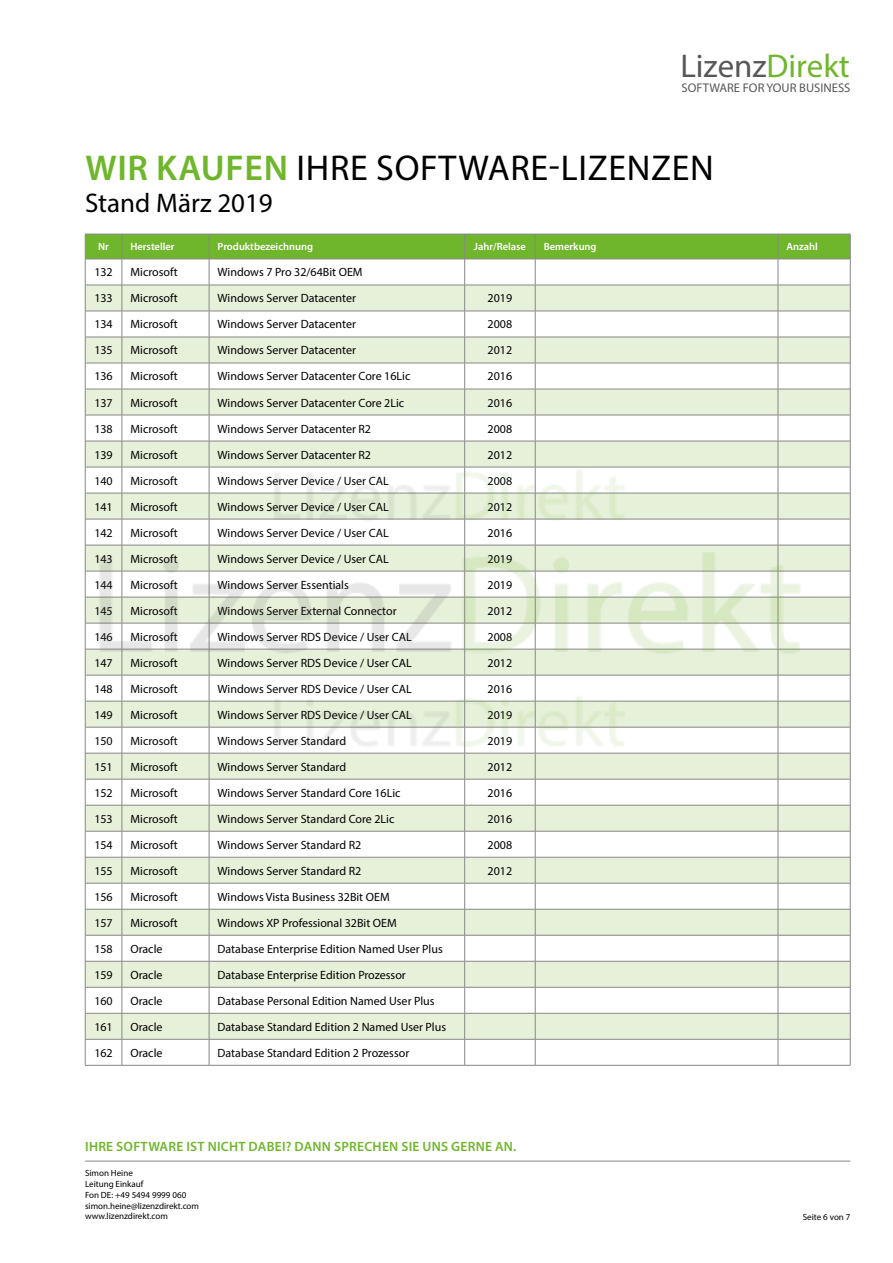
<style>
.page{position:relative;width:893px;height:1263px;background:#fff}
.page>*{position:absolute;margin:0;border:0;box-sizing:border-box;transform-origin:0 0}
.t1{font:36px "Myriad Pro";letter-spacing:.02em;color:#000}
.t2{font:33px "Myriad Pro";color:#575756}
.t3{font:27px "Myriad Pro";color:#000}
.t4{font:600 13.5px "Myriad Pro";letter-spacing:.02em;color:#70b62c}
.t5{font:12.6px "Myriad Pro";color:#575756}
.t6{font:12px "Myriad Pro";color:#000}
.t7{font:600 10.5px "Myriad Pro";color:#fff}
.t8{font:9px/10.8px "Myriad Pro";color:#000}
.s1{color:#70b62c}
.s2{font-weight:600;color:#70b62c}
</style>
<div class="page">
<img style="left:84px;top:233px;width:767px;height:929px">
<h2 class="t2" style="left:680px;top:45px;width:171px">Lizenz<span class="s1">Direkt</span></h2>
<p class="t5" style="left:682px;top:80px;width:170px">SOFTWARE FOR YOUR BUSINESS</p>
<h1 class="t1" style="left:85px;top:146px;width:630px"><span class="s2">WIR KAUFEN</span> IHRE SOFTWARE-LIZENZEN</h1>
<h3 class="t3" style="left:85px;top:187px;width:189px">Stand März 2019</h3>
<p class="t7" style="left:98px;top:240px;width:12px">Nr</p>
<p class="t7" style="left:130px;top:240px;width:46px">Hersteller</p>
<p class="t7" style="left:218px;top:240px;width:97px">Produktbezeichnung</p>
<p class="t7" style="left:474px;top:240px;width:53px">Jahr/Relase</p>
<p class="t7" style="left:544px;top:240px;width:54px">Bemerkung</p>
<p class="t7" style="left:786px;top:240px;width:33px">Anzahl</p>
<p class="t6" style="left:94px;top:265px;width:20px">132</p>
<p class="t6" style="left:130px;top:265px;width:49px">Microsoft</p>
<p class="t6" style="left:218px;top:265px;width:146px">Windows 7 Pro 32/64Bit OEM</p>
<p class="t6" style="left:94px;top:291px;width:20px">133</p>
<p class="t6" style="left:130px;top:291px;width:49px">Microsoft</p>
<p class="t6" style="left:218px;top:291px;width:140px">Windows Server Datacenter</p>
<p class="t6" style="left:488px;top:291px;width:26px">2019</p>
<p class="t6" style="left:94px;top:317px;width:20px">134</p>
<p class="t6" style="left:130px;top:317px;width:49px">Microsoft</p>
<p class="t6" style="left:218px;top:317px;width:140px">Windows Server Datacenter</p>
<p class="t6" style="left:488px;top:317px;width:26px">2008</p>
<p class="t6" style="left:94px;top:343px;width:20px">135</p>
<p class="t6" style="left:130px;top:343px;width:49px">Microsoft</p>
<p class="t6" style="left:218px;top:343px;width:140px">Windows Server Datacenter</p>
<p class="t6" style="left:488px;top:343px;width:26px">2012</p>
<p class="t6" style="left:94px;top:369px;width:20px">136</p>
<p class="t6" style="left:130px;top:369px;width:49px">Microsoft</p>
<p class="t6" style="left:218px;top:369px;width:194px">Windows Server Datacenter Core 16Lic</p>
<p class="t6" style="left:488px;top:369px;width:26px">2016</p>
<p class="t6" style="left:94px;top:395px;width:20px">137</p>
<p class="t6" style="left:130px;top:395px;width:49px">Microsoft</p>
<p class="t6" style="left:218px;top:395px;width:188px">Windows Server Datacenter Core 2Lic</p>
<p class="t6" style="left:488px;top:395px;width:26px">2016</p>
<p class="t6" style="left:94px;top:421px;width:20px">138</p>
<p class="t6" style="left:130px;top:421px;width:49px">Microsoft</p>
<p class="t6" style="left:218px;top:421px;width:155px">Windows Server Datacenter R2</p>
<p class="t6" style="left:488px;top:421px;width:26px">2008</p>
<p class="t6" style="left:94px;top:447px;width:20px">139</p>
<p class="t6" style="left:130px;top:447px;width:49px">Microsoft</p>
<p class="t6" style="left:218px;top:447px;width:155px">Windows Server Datacenter R2</p>
<p class="t6" style="left:488px;top:447px;width:26px">2012</p>
<p class="t6" style="left:94px;top:473px;width:20px">140</p>
<p class="t6" style="left:130px;top:473px;width:49px">Microsoft</p>
<p class="t6" style="left:218px;top:473px;width:173px">Windows Server Device / User CAL</p>
<p class="t6" style="left:488px;top:473px;width:26px">2008</p>
<p class="t6" style="left:94px;top:499px;width:20px">141</p>
<p class="t6" style="left:130px;top:499px;width:49px">Microsoft</p>
<p class="t6" style="left:218px;top:499px;width:173px">Windows Server Device / User CAL</p>
<p class="t6" style="left:488px;top:499px;width:26px">2012</p>
<p class="t6" style="left:94px;top:525px;width:20px">142</p>
<p class="t6" style="left:130px;top:525px;width:49px">Microsoft</p>
<p class="t6" style="left:218px;top:525px;width:173px">Windows Server Device / User CAL</p>
<p class="t6" style="left:488px;top:525px;width:26px">2016</p>
<p class="t6" style="left:94px;top:551px;width:20px">143</p>
<p class="t6" style="left:130px;top:551px;width:49px">Microsoft</p>
<p class="t6" style="left:218px;top:551px;width:173px">Windows Server Device / User CAL</p>
<p class="t6" style="left:488px;top:551px;width:26px">2019</p>
<p class="t6" style="left:94px;top:577px;width:20px">144</p>
<p class="t6" style="left:130px;top:577px;width:49px">Microsoft</p>
<p class="t6" style="left:218px;top:577px;width:133px">Windows Server Essentials</p>
<p class="t6" style="left:488px;top:577px;width:26px">2019</p>
<p class="t6" style="left:94px;top:603px;width:20px">145</p>
<p class="t6" style="left:130px;top:603px;width:49px">Microsoft</p>
<p class="t6" style="left:218px;top:603px;width:181px">Windows Server External Connector</p>
<p class="t6" style="left:488px;top:603px;width:26px">2012</p>
<p class="t6" style="left:94px;top:629px;width:20px">146</p>
<p class="t6" style="left:130px;top:629px;width:49px">Microsoft</p>
<p class="t6" style="left:218px;top:629px;width:196px">Windows Server RDS Device / User CAL</p>
<p class="t6" style="left:488px;top:629px;width:26px">2008</p>
<p class="t6" style="left:94px;top:655px;width:20px">147</p>
<p class="t6" style="left:130px;top:655px;width:49px">Microsoft</p>
<p class="t6" style="left:218px;top:655px;width:196px">Windows Server RDS Device / User CAL</p>
<p class="t6" style="left:488px;top:655px;width:26px">2012</p>
<p class="t6" style="left:94px;top:681px;width:20px">148</p>
<p class="t6" style="left:130px;top:681px;width:49px">Microsoft</p>
<p class="t6" style="left:218px;top:681px;width:196px">Windows Server RDS Device / User CAL</p>
<p class="t6" style="left:488px;top:681px;width:26px">2016</p>
<p class="t6" style="left:94px;top:707px;width:20px">149</p>
<p class="t6" style="left:130px;top:707px;width:49px">Microsoft</p>
<p class="t6" style="left:218px;top:707px;width:196px">Windows Server RDS Device / User CAL</p>
<p class="t6" style="left:488px;top:707px;width:26px">2019</p>
<p class="t6" style="left:94px;top:733px;width:20px">150</p>
<p class="t6" style="left:130px;top:733px;width:49px">Microsoft</p>
<p class="t6" style="left:218px;top:733px;width:130px">Windows Server Standard</p>
<p class="t6" style="left:488px;top:733px;width:26px">2019</p>
<p class="t6" style="left:94px;top:759px;width:20px">151</p>
<p class="t6" style="left:130px;top:759px;width:49px">Microsoft</p>
<p class="t6" style="left:218px;top:759px;width:130px">Windows Server Standard</p>
<p class="t6" style="left:488px;top:759px;width:26px">2012</p>
<p class="t6" style="left:94px;top:785px;width:20px">152</p>
<p class="t6" style="left:130px;top:785px;width:49px">Microsoft</p>
<p class="t6" style="left:218px;top:785px;width:185px">Windows Server Standard Core 16Lic</p>
<p class="t6" style="left:488px;top:785px;width:26px">2016</p>
<p class="t6" style="left:94px;top:811px;width:20px">153</p>
<p class="t6" style="left:130px;top:811px;width:49px">Microsoft</p>
<p class="t6" style="left:218px;top:811px;width:178px">Windows Server Standard Core 2Lic</p>
<p class="t6" style="left:488px;top:811px;width:26px">2016</p>
<p class="t6" style="left:94px;top:837px;width:20px">154</p>
<p class="t6" style="left:130px;top:837px;width:49px">Microsoft</p>
<p class="t6" style="left:218px;top:837px;width:145px">Windows Server Standard R2</p>
<p class="t6" style="left:488px;top:837px;width:26px">2008</p>
<p class="t6" style="left:94px;top:863px;width:20px">155</p>
<p class="t6" style="left:130px;top:863px;width:49px">Microsoft</p>
<p class="t6" style="left:218px;top:863px;width:145px">Windows Server Standard R2</p>
<p class="t6" style="left:488px;top:863px;width:26px">2012</p>
<p class="t6" style="left:94px;top:889px;width:20px">156</p>
<p class="t6" style="left:130px;top:889px;width:49px">Microsoft</p>
<p class="t6" style="left:218px;top:889px;width:174px">Windows Vista Business 32Bit OEM</p>
<p class="t6" style="left:94px;top:915px;width:20px">157</p>
<p class="t6" style="left:130px;top:915px;width:49px">Microsoft</p>
<p class="t6" style="left:218px;top:915px;width:181px">Windows XP Professional 32Bit OEM</p>
<p class="t6" style="left:94px;top:941px;width:20px">158</p>
<p class="t6" style="left:130px;top:941px;width:34px">Oracle</p>
<p class="t6" style="left:218px;top:941px;width:227px">Database Enterprise Edition Named User Plus</p>
<p class="t6" style="left:94px;top:967px;width:20px">159</p>
<p class="t6" style="left:130px;top:967px;width:34px">Oracle</p>
<p class="t6" style="left:218px;top:967px;width:190px">Database Enterprise Edition Prozessor</p>
<p class="t6" style="left:94px;top:993px;width:20px">160</p>
<p class="t6" style="left:130px;top:993px;width:34px">Oracle</p>
<p class="t6" style="left:218px;top:993px;width:219px">Database Personal Edition Named User Plus</p>
<p class="t6" style="left:94px;top:1019px;width:20px">161</p>
<p class="t6" style="left:130px;top:1019px;width:34px">Oracle</p>
<p class="t6" style="left:218px;top:1019px;width:230px">Database Standard Edition 2 Named User Plus</p>
<p class="t6" style="left:94px;top:1045px;width:20px">162</p>
<p class="t6" style="left:130px;top:1045px;width:34px">Oracle</p>
<p class="t6" style="left:218px;top:1045px;width:193px">Database Standard Edition 2 Prozessor</p>
<p class="t4" style="left:85px;top:1138px;width:433px">IHRE SOFTWARE IST NICHT DABEI? DANN SPRECHEN SIE UNS GERNE AN.</p>
<p class="t8" style="left:85px;top:1167px;width:116px">Simon Heine<br>Leitung Einkauf<br>Fon DE: +49 5494 9999 060 simon.heine@lizenzdirekt.com www.lizenzdirekt.com</p>
<p class="t8" style="left:803px;top:1212px;width:49px">Seite 6 von 7</p>
</div>
